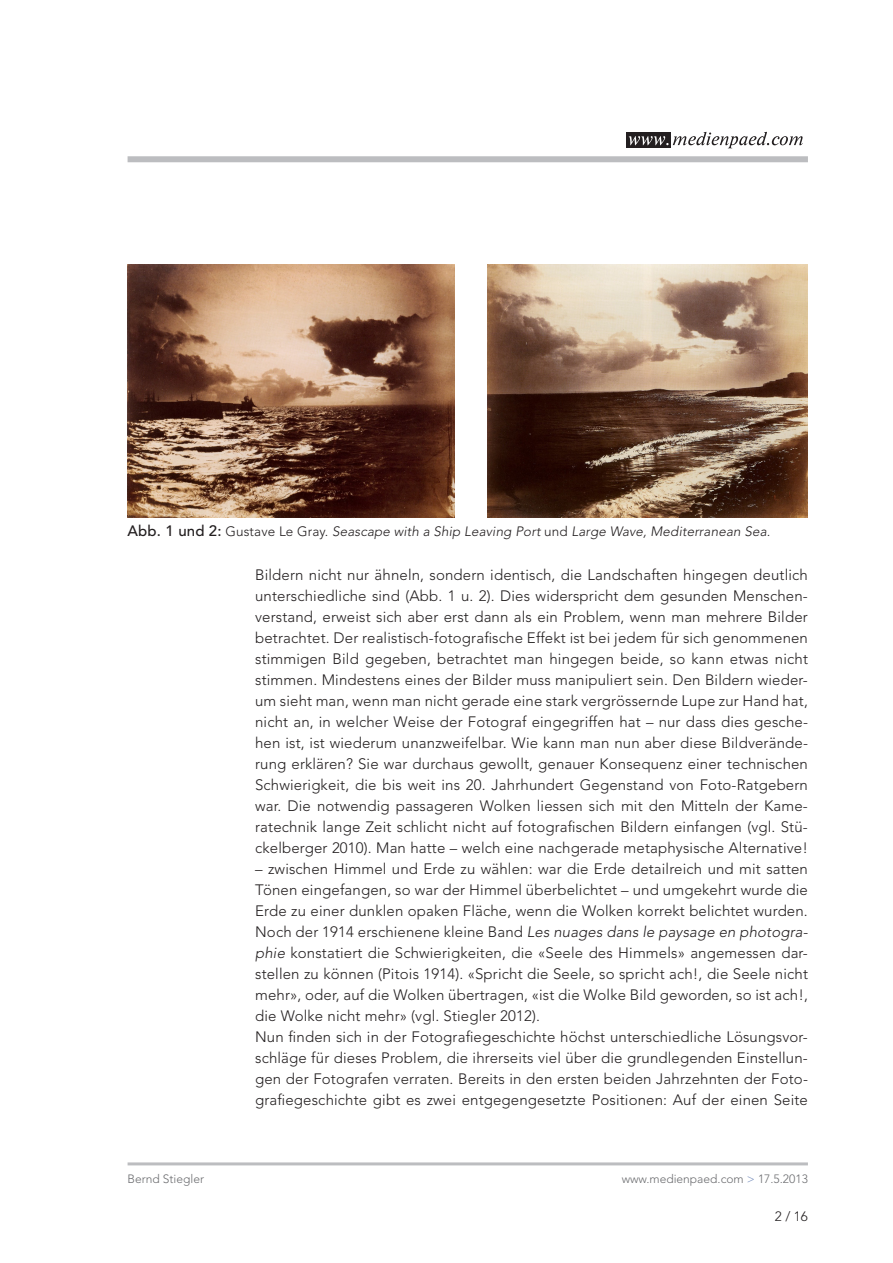
<style>
.page{position:relative;width:893px;height:1263px;background:#fff}
.page>*{position:absolute;margin:0;border:0;box-sizing:border-box;transform-origin:0 0}
.t1{font:300 15px/21px "Avenir LT Std";letter-spacing:.01em;color:#231f20;text-align:justify}
.t2{font:italic 300 13.5px "Avenir LT Std";letter-spacing:.01em;color:#231f20}
.t3{font:300 13.5px "Avenir LT Std";color:#231f20}
.t4{font:300 12px "Avenir LT Std";color:#6c6d70}
.s1{font-weight:500;font-style:normal;font-size:15px}
.s2{font-style:normal}
.s3{font-style:italic}
.s4{color:#748cbb}
</style>
<div class="page">
<div style="left:128px;top:156px;width:680px;height:6px;background:#bcbdc0"></div>
<hr style="left:128px;top:1162px;width:680px;height:3px;background:#bcbdc0">
<div style="left:626px;top:133px;width:45px;height:15px;background:#231f20"></div>
<svg style="left:629px;top:132px;width:174px;height:16px"></svg>
<img style="left:128px;top:265px;width:327px;height:253px">
<img style="left:487px;top:265px;width:321px;height:253px">
<p class="t2" style="left:128px;top:523px;width:644px"><span class="s1">Abb. 1 und 2:</span> <span class="s2">Gustave Le Gray.</span> Seascape with a Ship Leaving Port <span class="s2">und</span> Large Wave, Mediterranean Sea.</p>
<p class="t1" style="left:255px;top:564px;width:554px">Bildern nicht nur ähneln, sondern identisch, die Landschaften hingegen deutlich unterschiedliche sind (Abb. 1 u. 2). Dies widerspricht dem gesunden Menschen&shy;verstand, erweist sich aber erst dann als ein Problem, wenn man mehrere Bilder betrachtet. Der realistisch-fotografische Effekt ist bei jedem für sich genommenen stimmigen Bild gegeben, betrachtet man hingegen beide, so kann etwas nicht stimmen. Mindestens eines der Bilder muss manipuliert sein. Den Bildern wieder&shy;um sieht man, wenn man nicht gerade eine stark vergrössernde Lupe zur Hand hat, nicht an, in welcher Weise der Fotograf eingegriffen hat – nur dass dies gesche&shy;hen ist, ist wiederum unanzweifelbar. Wie kann man nun aber diese Bildverände&shy;rung erklären? Sie war durchaus gewollt, genauer Konsequenz einer technischen Schwierigkeit, die bis weit ins 20. Jahrhundert Gegenstand von Foto-Ratgebern war. Die notwendig passageren Wolken liessen sich mit den Mitteln der Kame&shy;ratechnik lange Zeit schlicht nicht auf fotografischen Bildern einfangen (vgl. Stü&shy;ckelberger 2010). Man hatte – welch eine nachgerade metaphysische Alternative!</p>
<p class="t1" style="left:255px;top:858px;width:554px;text-align:left">– zwischen Himmel und Erde zu wählen: war die Erde detailreich und mit satten Tönen eingefangen, so war der Himmel überbelichtet – und umgekehrt wurde die Erde zu einer dunklen opaken Fläche, wenn die Wolken korrekt belichtet wurden.<br>Noch der 1914 erschienene kleine Band <span class="s3">Les nuages dans le paysage en photogra&shy;phie</span> konstatiert die Schwierigkeiten, die «Seele des Himmels» angemessen dar&shy;stellen zu können (Pitois 1914). «Spricht die Seele, so spricht ach!, die Seele nicht mehr», oder, auf die Wolken übertragen, «ist die Wolke Bild geworden, so ist ach!, die Wolke nicht mehr» (vgl. Stiegler 2012).<br>Nun finden sich in der Fotografiegeschichte höchst unterschiedliche Lösungsvor&shy;schläge für dieses Problem, die ihrerseits viel über die grundlegenden Einstellun&shy;gen der Fotografen verraten. Bereits in den ersten beiden Jahrzehnten der Foto&shy;grafiegeschichte gibt es zwei entgegengesetzte Positionen: Auf der einen Seite</p>
<p class="t4" style="left:128px;top:1171px;width:78px">Bernd Stiegler</p>
<p class="t4" style="left:622px;top:1171px;width:188px">www.medienpaed.com <span class="s4">&gt;</span> 17.5.2013</p>
<p class="t3" style="left:775px;top:1208px;width:35px">2 / 16</p>
</div>
